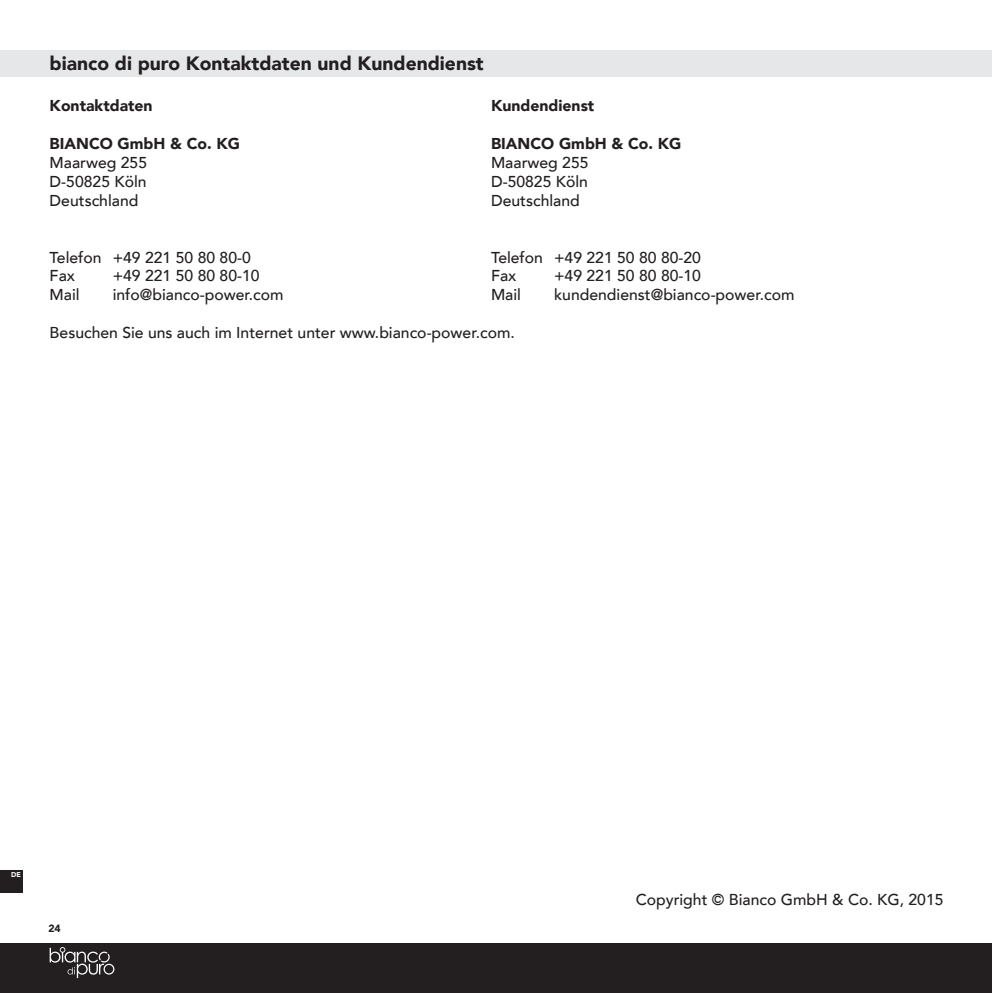
<style>
.page{position:relative;width:993px;height:993px;background:#fff}
.page>*{position:absolute;margin:0;border:0;box-sizing:border-box;transform-origin:0 0}
.t1{font:900 19.25px "Avenir LT";color:#231f20}
.t2{font:500 15.75px "Avenir LT";color:#231f20}
.t3{font:900 15.75px "Avenir LT";color:#231f20}
.t4{font:900 10.5px "Avenir LT";color:#231f20}
.t5{font:900 7px "Avenir LT";color:#fff}
</style>
<div class="page">
<div style="left:0;top:943px;width:990px;height:49px;background:#231f20"></div>
<div style="left:0;top:870px;width:22px;height:22px;background:#231f20"></div>
<svg style="left:50px;top:947px;width:64px;height:30px"></svg>
<div style="left:0;top:50px;width:990px;height:26px;background:#e6e7e9"></div>
<p class="t1" style="left:50px;top:52px;width:435px">bianco di puro Kontaktdaten und Kundendienst</p>
<p class="t3" style="left:50px;top:96px;width:104px">Kontaktdaten</p>
<p class="t3" style="left:491px;top:96px;width:105px">Kundendienst</p>
<p class="t3" style="left:50px;top:134px;width:192px">BIANCO GmbH &amp; Co. KG</p>
<p class="t3" style="left:491px;top:134px;width:192px">BIANCO GmbH &amp; Co. KG</p>
<p class="t2" style="left:50px;top:153px;width:99px">Maarweg 255</p>
<p class="t2" style="left:491px;top:153px;width:99px">Maarweg 255</p>
<p class="t2" style="left:50px;top:172px;width:98px">D-50825 Köln</p>
<p class="t2" style="left:491px;top:172px;width:98px">D-50825 Köln</p>
<p class="t2" style="left:50px;top:191px;width:90px">Deutschland</p>
<p class="t2" style="left:491px;top:191px;width:90px">Deutschland</p>
<p class="t2" style="left:50px;top:248px;width:203px">Telefon +49 221 50 80 80-0</p>
<p class="t2" style="left:491px;top:248px;width:211px">Telefon +49 221 50 80 80-20</p>
<p class="t2" style="left:50px;top:267px;width:27px">Fax</p>
<p class="t2" style="left:113px;top:267px;width:148px">+49 221 50 80 80-10</p>
<p class="t2" style="left:491px;top:267px;width:27px">Fax</p>
<p class="t2" style="left:554px;top:267px;width:148px">+49 221 50 80 80-10</p>
<p class="t2" style="left:50px;top:286px;width:32px">Mail</p>
<p class="t2" style="left:113px;top:286px;width:172px">info@bianco-power.com</p>
<p class="t2" style="left:491px;top:286px;width:32px">Mail</p>
<p class="t2" style="left:554px;top:286px;width:242px">kundendienst@bianco-power.com</p>
<p class="t2" style="left:50px;top:323px;width:466px">Besuchen Sie uns auch im Internet unter www.bianco-power.com.</p>
<p class="t5" style="left:11px;top:870px;width:11px">DE</p>
<p class="t4" style="left:48px;top:921px;width:14px">24</p>
<p class="t2" style="left:635px;top:890px;width:309px">Copyright © Bianco GmbH &amp; Co. KG, 2015</p>
</div>
